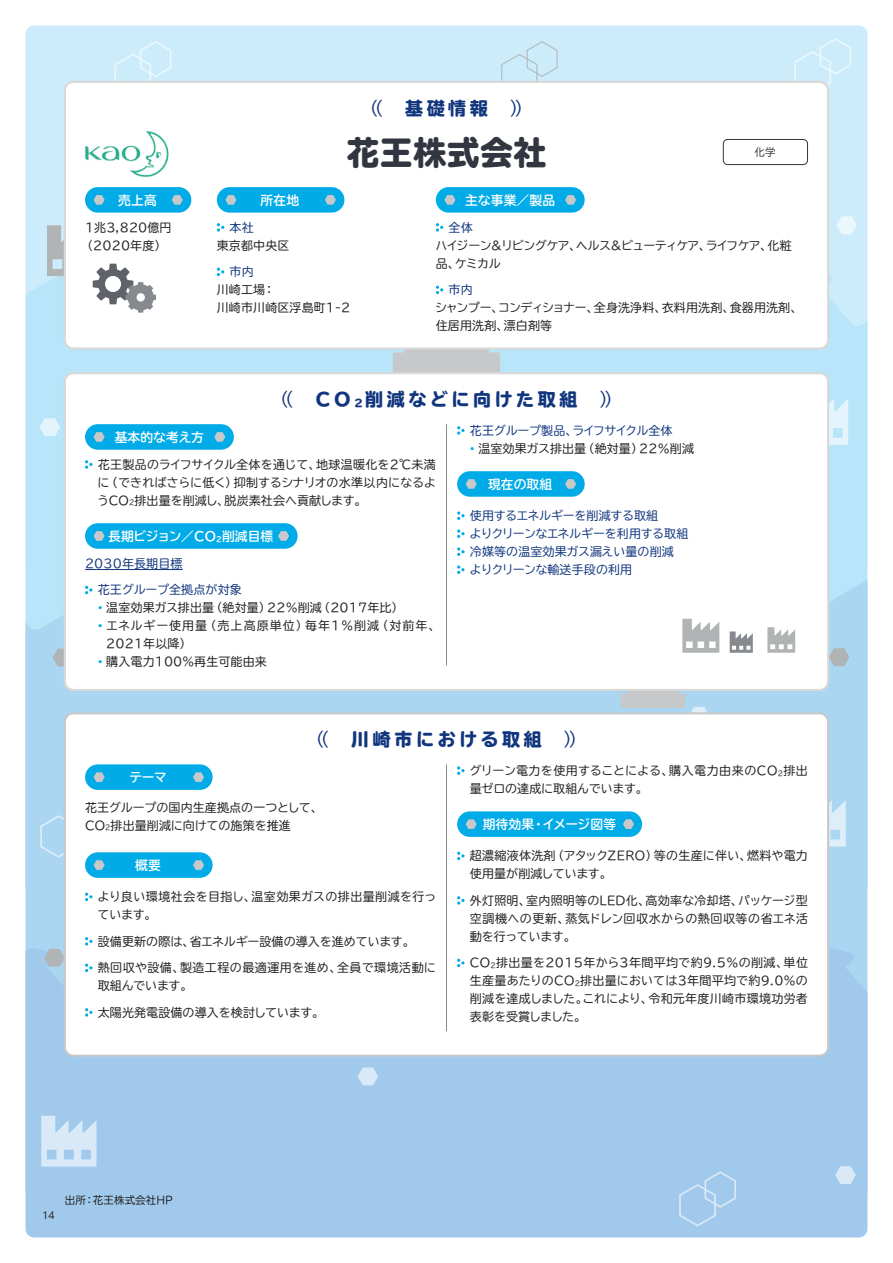
<style>
.page{position:relative;width:893px;height:1263px;background:#fff}
.page>*{position:absolute;margin:0;border:0;box-sizing:border-box;transform-origin:0 0}
.t1{font:800 33px "TBUDR Go Std";letter-spacing:.01em;color:#323640}
.t2{font:800 18px "TBUDR Go Std";letter-spacing:.2em;color:#11367e}
.t3{font:18px "TBUDR Go Std";color:#11367e}
.t4{font:700 12.75px "TBUDR Go Std";letter-spacing:.01em;color:#fff}
.t5{font:12px/18px "TBUDR Go Std";letter-spacing:.01em;color:#231f20}
.t6{font:12px/18px "TBUDR Go Std";color:#11367e}
.t7{font:12px/18px "TBUDR Go Std";letter-spacing:-.08em;color:#231f20}
.t8{font:12px/18px "TBUDR Go Std";letter-spacing:.09em;color:#231f20}
.t9{font:12px/18px "TBUDR Go Std";letter-spacing:.04em;color:#231f20}
.t10{font:12px/18px "TBUDR Go Std";letter-spacing:.035em;color:#231f20}
.t11{font:12px "TBUDR Go Std";letter-spacing:-.02em;color:#11367e}
.t12{font:10.5px "TBUDR Go Std";letter-spacing:.01em;color:#231f20}
.t13{font:10.5px "Open Sans";color:#231f20}
.t14{font:10.5px "TBUDR Go Std";color:#323640}
.s1{font-weight:800}
.s2{font-weight:400}
.s3{color:#00abe7}
.s4{font-size:7.05px}
.s5{font-size:7.5px}
</style>
<div class="page">
<div style="left:26px;top:26px;width:841px;height:244px;background:#ccecfb"></div>
<div style="left:26px;top:270px;width:841px;height:303px;background:#b9e5fa"></div>
<svg style="left:26px;top:573px;width:841px;height:375px;background:#abd6f2"></svg>
<div style="left:26px;top:948px;width:841px;height:289px;background:#a0c9eb"></div>
<svg style="left:829px;top:394px;width:19px;height:51px"></svg>
<svg style="left:829px;top:796px;width:17px;height:50px"></svg>
<svg style="left:41px;top:1116px;width:55px;height:50px;background:#c9e0f3"></svg>
<svg style="left:53px;top:649px;width:11px;height:17px"></svg>
<svg style="left:829px;top:648px;width:20px;height:18px"></svg>
<svg style="left:44px;top:949px;width:20px;height:18px"></svg>
<svg style="left:358px;top:1067px;width:20px;height:18px"></svg>
<svg style="left:689px;top:707px;width:20px;height:5px"></svg>
<svg style="left:835px;top:1166px;width:21px;height:18px"></svg>
<svg style="left:40px;top:418px;width:20px;height:18px"></svg>
<svg style="left:836px;top:216px;width:21px;height:18px"></svg>
<svg style="left:501px;top:41px;width:57px;height:40px;background:#c9e7f5"></svg>
<svg style="left:679px;top:1171px;width:57px;height:55px;background:#a6ccec"></svg>
<svg style="left:794px;top:38px;width:57px;height:55px;background:#cfedfb"></svg>
<svg style="left:114px;top:41px;width:57px;height:40px;background:#cfedfb"></svg>
<div style="left:404px;top:329px;width:85px;height:35px;background:#c7c8ca"></div>
<div style="left:393px;top:352px;width:107px;height:24px;background:#c7c8ca"></div>
<div style="left:627px;top:673px;width:51px;height:28px;background:#c7c8ca"></div>
<div style="left:621px;top:694px;width:64px;height:14px;background:#c7c8ca"></div>
<div style="left:65px;top:373px;width:763px;height:317px;background:#fff;border-radius:9px"></div>
<div style="left:64px;top:372px;width:765px;height:319px;border:2px solid #d8d9d7;border-radius:9px"></div>
<div style="left:65px;top:82px;width:763px;height:266px;background:#fff;border-radius:9px"></div>
<div style="left:64px;top:81px;width:765px;height:269px;border:2px solid #d8d9d7;border-radius:9px"></div>
<div style="left:723px;top:139px;width:85px;height:26px;border:1px solid #323640;border-radius:4px"></div>
<div style="left:217px;top:187px;width:127px;height:26px;background:#00abe7;border-radius:13px"></div>
<svg style="left:225px;top:195px;width:11px;height:10px"></svg>
<svg style="left:325px;top:195px;width:11px;height:10px"></svg>
<svg style="left:436px;top:223px;width:7px;height:9px"></svg>
<svg style="left:436px;top:286px;width:7px;height:8px"></svg>
<svg style="left:217px;top:223px;width:7px;height:9px"></svg>
<svg style="left:217px;top:268px;width:7px;height:8px"></svg>
<div style="left:85px;top:187px;width:106px;height:26px;background:#00abe7;border-radius:13px"></div>
<svg style="left:94px;top:195px;width:11px;height:10px"></svg>
<svg style="left:172px;top:195px;width:11px;height:10px"></svg>
<img style="left:85px;top:130px;width:84px;height:48px">
<div style="left:436px;top:187px;width:149px;height:26px;background:#00abe7;border-radius:13px"></div>
<svg style="left:444px;top:195px;width:11px;height:10px"></svg>
<svg style="left:565px;top:195px;width:11px;height:10px"></svg>
<svg style="left:457px;top:511px;width:8px;height:9px"></svg>
<svg style="left:457px;top:529px;width:8px;height:9px"></svg>
<svg style="left:457px;top:547px;width:8px;height:9px"></svg>
<svg style="left:457px;top:565px;width:8px;height:9px"></svg>
<div style="left:457px;top:471px;width:128px;height:26px;background:#00abe7;border-radius:13px"></div>
<svg style="left:466px;top:479px;width:11px;height:10px"></svg>
<svg style="left:565px;top:479px;width:11px;height:10px"></svg>
<svg style="left:85px;top:460px;width:7px;height:9px"></svg>
<div style="left:85px;top:424px;width:149px;height:26px;background:#00abe7;border-radius:13px"></div>
<svg style="left:94px;top:432px;width:11px;height:10px"></svg>
<svg style="left:214px;top:432px;width:11px;height:10px"></svg>
<hr style="left:85px;top:569px;width:98px;height:1px;background:#11367e">
<svg style="left:85px;top:586px;width:7px;height:8px"></svg>
<div style="left:85px;top:523px;width:213px;height:26px;background:#00abe7;border-radius:13px"></div>
<svg style="left:94px;top:531px;width:11px;height:10px"></svg>
<svg style="left:278px;top:531px;width:11px;height:10px"></svg>
<hr style="left:446px;top:424px;width:1px;height:241px;background:#868a8e">
<svg style="left:457px;top:426px;width:8px;height:9px"></svg>
<div style="left:65px;top:713px;width:763px;height:343px;background:#fff;border-radius:9px"></div>
<div style="left:64px;top:712px;width:765px;height:345px;border:2px solid #c7c8ca;border-radius:9px"></div>
<div style="left:85px;top:764px;width:128px;height:26px;background:#00abe7;border-radius:13px"></div>
<svg style="left:94px;top:772px;width:11px;height:10px"></svg>
<svg style="left:193px;top:772px;width:11px;height:10px"></svg>
<svg style="left:85px;top:892px;width:7px;height:9px"></svg>
<svg style="left:85px;top:937px;width:7px;height:8px"></svg>
<svg style="left:85px;top:963px;width:7px;height:9px"></svg>
<svg style="left:85px;top:1008px;width:7px;height:9px"></svg>
<div style="left:85px;top:852px;width:128px;height:26px;background:#00abe7;border-radius:13px"></div>
<svg style="left:40px;top:802px;width:65px;height:68px"></svg>
<svg style="left:193px;top:860px;width:11px;height:10px"></svg>
<svg style="left:457px;top:852px;width:8px;height:8px"></svg>
<svg style="left:457px;top:896px;width:8px;height:9px"></svg>
<svg style="left:457px;top:959px;width:8px;height:8px"></svg>
<div style="left:457px;top:811px;width:185px;height:26px;background:#00abe7;border-radius:13px"></div>
<svg style="left:466px;top:819px;width:11px;height:10px"></svg>
<svg style="left:623px;top:819px;width:11px;height:10px"></svg>
<hr style="left:446px;top:764px;width:1px;height:267px;background:#868a8e">
<svg style="left:457px;top:766px;width:8px;height:9px"></svg>
<svg style="left:47px;top:225px;width:109px;height:88px"></svg>
<svg style="left:682px;top:619px;width:37px;height:34px"></svg>
<svg style="left:730px;top:631px;width:23px;height:22px"></svg>
<svg style="left:767px;top:627px;width:28px;height:26px"></svg>
<p class="t4" style="left:118px;top:190px;width:40px">売上高</p>
<p class="t5" style="left:81px;top:218px;width:92px;text-align:center">1兆3,820億円（2020年度）</p>
<p class="t4" style="left:261px;top:190px;width:40px">所在地</p>
<h2 class="t3" style="left:360px;top:93px;width:174px">（（ <span class="s1">基礎情報</span> ））</h2>
<h1 class="t1" style="left:347px;top:134px;width:201px">花王株式会社</h1>
<p class="t4" style="left:465px;top:190px;width:92px">主な事業／製品</p>
<p class="t14" style="left:754px;top:143px;width:23px">化学</p>
<p class="t6" style="left:230px;top:218px;width:26px">本社</p>
<p class="t5" style="left:217px;top:236px;width:74px">東京都中央区</p>
<p class="t6" style="left:230px;top:263px;width:26px">市内</p>
<p class="t5" style="left:217px;top:281px;width:135px">川崎工場：<br>川崎市川崎区浮島町1-2</p>
<p class="t6" style="left:449px;top:218px;width:26px">全体</p>
<p class="t7" style="left:436px;top:236px;width:358px">ハイジーン&amp;リビングケア、ヘルス&amp;ビューティケア、ライフケア、化粧品、ケミカル</p>
<p class="t6" style="left:449px;top:281px;width:26px">市内</p>
<p class="t5" style="left:435px;top:299px;width:369px">シャンプー、コンディショナー、全身洗浄料、衣料用洗剤、食器用洗剤、住居用洗剤、漂白剤等</p>
<p class="t4" style="left:115px;top:427px;width:91px">基本的な考え方</p>
<h2 class="t2" style="left:271px;top:389px;width:353px"><span class="s2">（（</span> CO <sub>2</sub>削減などに向けた取組 <span class="s2">））</span></h2>
<p class="t11" style="left:470px;top:420px;width:204px">花王グループ製品、ライフサイクル全体</p>
<p class="t5" style="left:470px;top:439px;width:226px"><span class="s3">•</span> 温室効果ガス排出量（絶対量）22％削減</p>
<p class="t5" style="left:97px;top:455px;width:340px;text-align:justify">花王製品のライフサイクル全体を通じて、地球温暖化を2℃未満に（できればさらに低く）抑制するシナリオの水準以内になるようCO<span class="s4">2</span>排出量を削減し、脱炭素社会へ貢献します。</p>
<p class="t4" style="left:108px;top:526px;width:167px">長期ビジョン／CO<span class="s5">2</span>削減目標</p>
<p class="t6" style="left:85px;top:554px;width:99px">2030年長期目標</p>
<p class="t6" style="left:98px;top:581px;width:145px">花王グループ全拠点が対象</p>
<p class="t5" style="left:98px;top:599px;width:307px"><span class="s3">•</span> 温室効果ガス排出量（絶対量）22％削減（2017年比）</p>
<p class="t8" style="left:106px;top:617px;width:336px;text-indent:-9px"><span class="s3">•</span> エネルギー使用量（売上高原単位）毎年1%削減（対前年、<br>2021年以降）</p>
<p class="t5" style="left:98px;top:653px;width:171px"><span class="s3">•</span> 購入電力100%再生可能由来</p>
<p class="t4" style="left:488px;top:474px;width:66px">現在の取組</p>
<p class="t6" style="left:469px;top:506px;width:220px">使用するエネルギーを削減する取組<br>よりクリーンなエネルギーを利用する取組冷媒等の温室効果ガス漏えい量の削減よりクリーンな輸送手段の利用</p>
<p class="t4" style="left:129px;top:767px;width:39px">テーマ</p>
<h2 class="t2" style="left:307px;top:729px;width:281px"><span class="s2">（（</span> 川崎市における取組 <span class="s2">））</span></h2>
<p class="t5" style="left:469px;top:761px;width:340px">グリーン電力を使用することによる、購入電力由来のCO<span class="s4">2</span>排出量ゼロの達成に取組んでいます。</p>
<p class="t5" style="left:85px;top:798px;width:239px">花王グループの国内生産拠点の一つとして、<br>CO<span class="s4">2</span>排出量削減に向けての施策を推進</p>
<p class="t4" style="left:483px;top:814px;width:135px">期待効果・イメージ図等</p>
<p class="t4" style="left:135px;top:855px;width:27px">概要</p>
<p class="t5" style="left:470px;top:846px;width:340px">超濃縮液体洗剤（アタックZERO）等の生産に伴い、燃料や電力使用量が削減しています。</p>
<p class="t5" style="left:470px;top:891px;width:340px;text-align:justify">外灯照明、室内照明等のLED化、高効率な冷却塔、パッケージ型空調機への更新、蒸気ドレン回収水からの熱回収等の省エネ活動を行っています。</p>
<p class="t5" style="left:470px;top:954px;width:340px;text-align:justify">CO<span class="s4">2</span>排出量を2015年から3年間平均で約9.5％の削減、単位生産量あたりのCO<span class="s4">2</span>排出量においては3年間平均で約9.0%の削減を達成しました。これにより、令和元年度川崎市環境功労者表彰を受賞しました。</p>
<p class="t10" style="left:97px;top:887px;width:340px">より良い環境社会を目指し、温室効果ガスの排出量削減を行っています。</p>
<p class="t5" style="left:98px;top:932px;width:318px">設備更新の際は、省エネルギー設備の導入を進めています。</p>
<p class="t9" style="left:98px;top:958px;width:340px">熱回収や設備、製造工程の最適運用を進め、全員で環境活動に取組んでいます。</p>
<p class="t5" style="left:98px;top:1003px;width:228px">太陽光発電設備の導入を検討しています。</p>
<p class="t13" style="left:43px;top:1209px;width:14px">14</p>
<p class="t12" style="left:65px;top:1191px;width:110px">出所：花王株式会社HP</p>
</div>
